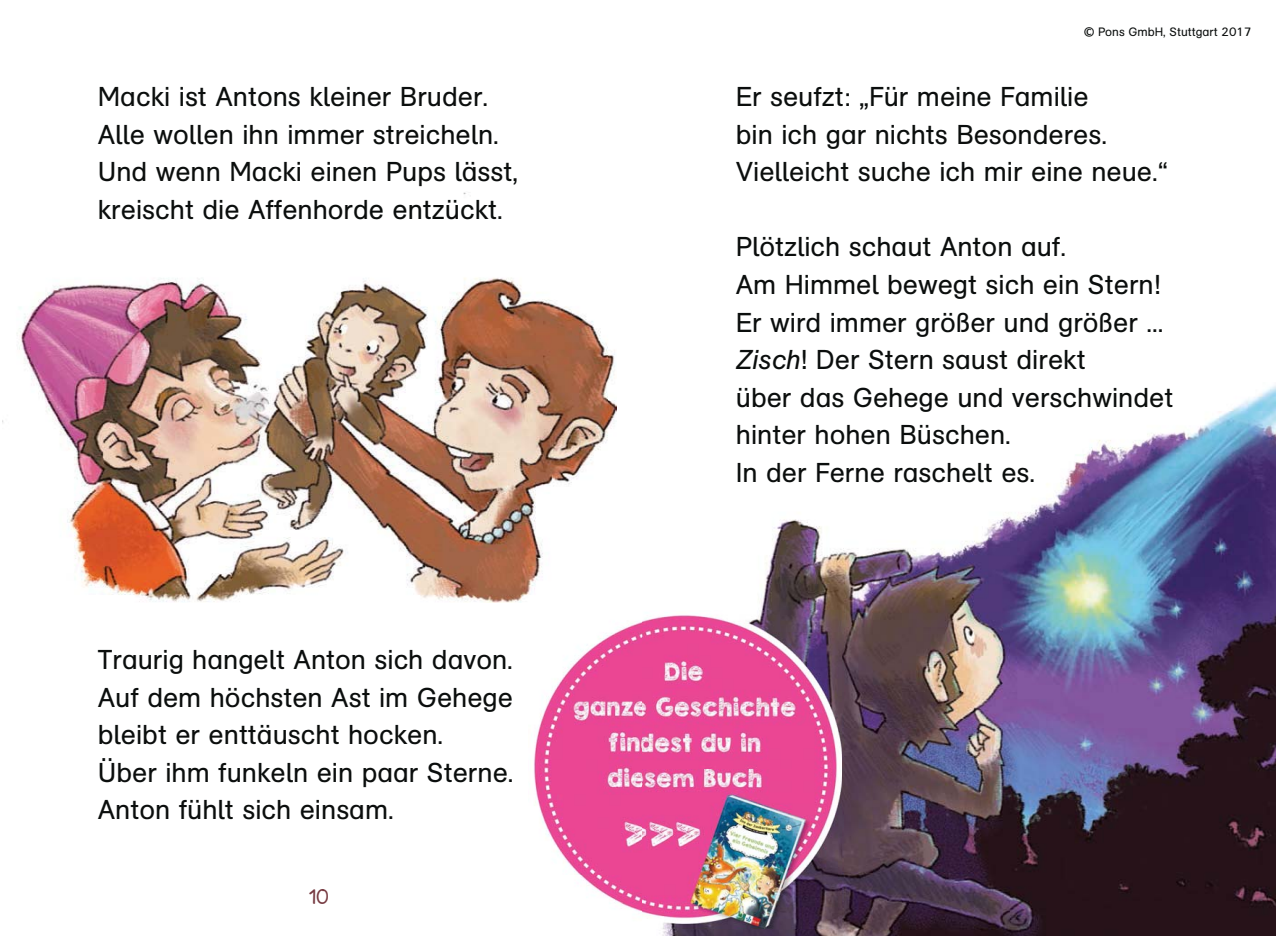
<style>
.page{position:relative;width:1276px;height:936px;background:#fff}
.page>*{position:absolute;margin:0;border:0;box-sizing:border-box;transform-origin:0 0}
.t1{font:27px/37.5px "Grund Schul Grotesk BQ";color:#0b0e0d}
.t2{font:24px "Hand Druck Esslinger";color:#763a41}
.t3{font:12px "Grund Schul Grotesk BQ";color:#0b0e0d}
.s1{font-family:"Polo ST11 K Buch"}
.s2{font-style:italic}
</style>
<div class="page">
<img style="left:3px;top:192px;width:614px;height:410px">
<img style="left:662px;top:385px;width:614px;height:550px">
<img style="left:534px;top:610px;width:307px;height:318px">
<p class="t1" style="left:98px;top:81px;width:422px">Macki ist Antons kleiner Bruder.<br>Alle wollen ihn immer streicheln.<br>Und wenn Macki einen Pups lässt, kreischt die Affenhorde entzückt.</p>
<p class="t1" style="left:98px;top:643px;width:417px">Traurig hangelt Anton sich davon.<br>Auf dem höchsten Ast im Gehege bleibt er enttäuscht hocken.<br>Über ihm funkeln ein paar Sterne.<br>Anton fühlt sich einsam.</p>
<p class="t2" style="left:309px;top:883px;width:20px">10</p>
<p class="t3" style="left:1083px;top:27px;width:169px"><span class="s1">©</span> Pons GmbH, Stuttgart 2017</p>
<p class="t1" style="left:736px;top:81px;width:433px">Er seufzt: „Für meine Familie<br>bin ich gar nichts Besonderes.<br>Vielleicht suche ich mir eine neue.“</p>
<p class="t1" style="left:736px;top:231px;width:439px">Plötzlich schaut Anton auf.<br>Am Himmel bewegt sich ein Stern!<br>Er wird immer größer und größer ...<br><span class="s2">Zisch</span>! Der Stern saust direkt<br>über das Gehege und verschwindet hinter hohen Büschen.<br>In der Ferne raschelt es.</p>
</div>
